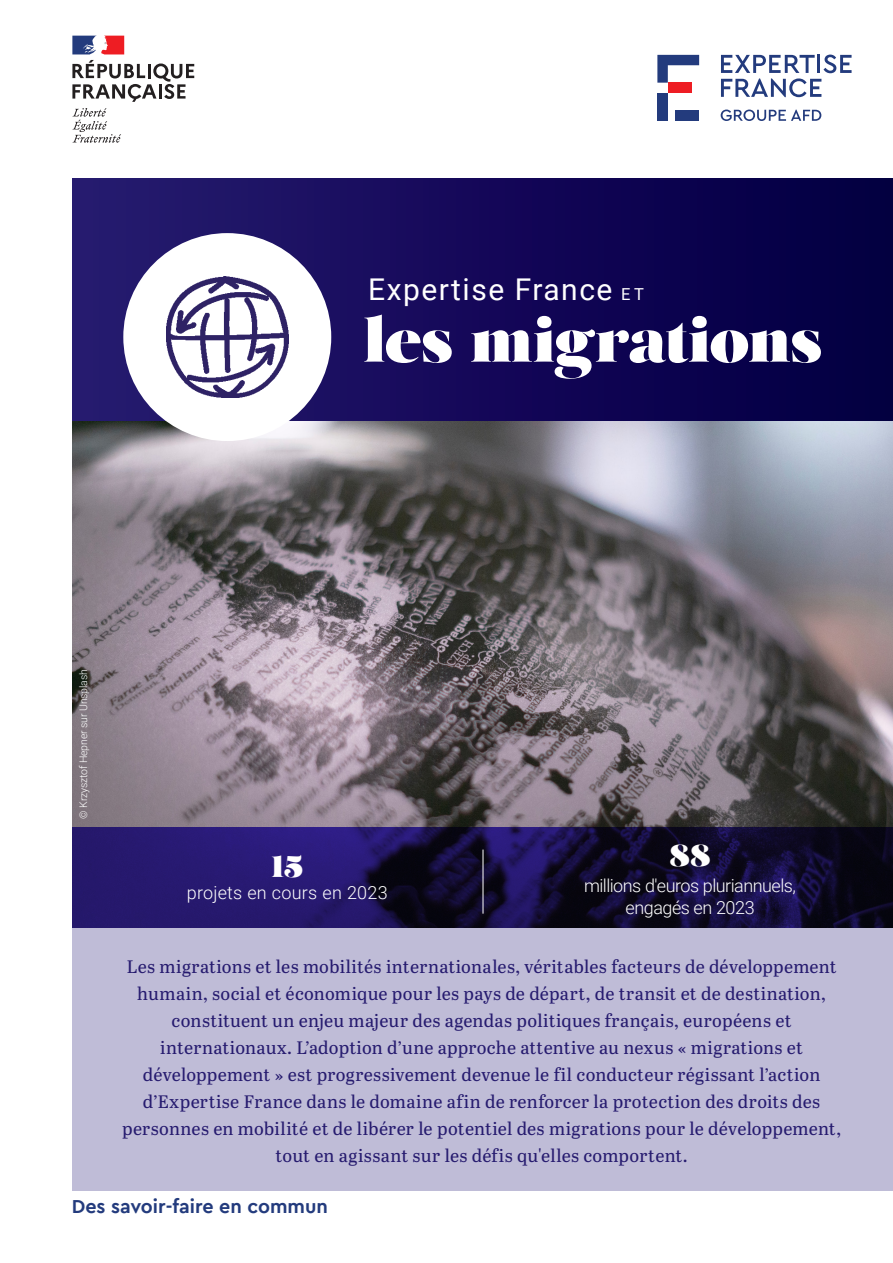
<style>
.page{position:relative;width:893px;height:1263px;background:#fff}
.page>*{position:absolute;margin:0;border:0;box-sizing:border-box;transform-origin:0 0}
.COUV_Titre{font:63px "Salome";letter-spacing:-.02em;color:#fff}
.t1{font:30px "Roboto";letter-spacing:.05em;color:#fff}
.COUVERTURE_-_Texte_courant{font:30px "Salome";color:#fff}
.t2{font:700 19.65px "Cera";color:#233b7d}
.COUVERTURE_-_Texte_courant-2{font:18px/27px "Abril Text";letter-spacing:.01em;color:#261b6f;text-align:center}
.COUVERTURE_-_Texte_courant-3{font:300 18px/21.6px "Roboto";letter-spacing:-.025em;color:#fff;text-align:center}
.COUVERTURE_-_Texte_courant-4{font:300 18px "Roboto";letter-spacing:.015em;color:#fff}
.copyright{font:300 10.5px "Roboto";letter-spacing:-.01em;color:#fff}
.s1{font-size:16.5px}
</style>
<div class="page">
<img style="left:72px;top:421px;width:821px;height:406px">
<div style="left:72px;top:928px;width:821px;height:263px;background:#bfbcd7"></div>
<svg style="left:72px;top:827px;width:821px;height:101px;background:#191048"></svg>
<div style="left:72px;top:179px;width:821px;height:242px;background:linear-gradient(to right,#271a70,#010041)"></div>
<hr style="left:483px;top:849px;width:1px;height:65px;background:#fff">
<div style="left:123px;top:233px;width:208px;height:208px;background:#fff;border-radius:50%"></div>
<img style="left:166px;top:276px;width:122px;height:122px">
<div style="left:657px;top:93px;width:11px;height:28px;background:#233b7d"></div>
<svg style="left:657px;top:55px;width:42px;height:28px"></svg>
<div style="left:676px;top:110px;width:23px;height:11px;background:#233b7d"></div>
<div style="left:668px;top:83px;width:23px;height:10px;background:#ee1d23"></div>
<svg style="left:721px;top:110px;width:100px;height:11px"></svg>
<svg style="left:721px;top:55px;width:130px;height:42px"></svg>
<svg style="left:72px;top:60px;width:122px;height:42px"></svg>
<svg style="left:72px;top:108px;width:49px;height:35px"></svg>
<svg style="left:72px;top:36px;width:52px;height:18px"></svg>
<p class="t1" style="left:368px;top:268px;width:277px">Expertise France <span class="s1">E T</span></p>
<p class="COUV_Titre" style="left:363px;top:298px;width:461px">les migrations</p>
<p class="copyright" style="left:76px;top:819px;width:151px;rotate:-90deg">© Krzysztof Hepner sur Unsplash</p>
<p class="COUVERTURE_-_Texte_courant" style="left:271px;top:847px;width:33px">15</p>
<p class="COUVERTURE_-_Texte_courant-4" style="left:187px;top:880px;width:202px">projets en cours en 2023</p>
<p class="COUVERTURE_-_Texte_courant" style="left:670px;top:836px;width:42px">88</p>
<p class="COUVERTURE_-_Texte_courant-3" style="left:584px;top:874px;width:213px">millions d'euros pluriannuels, engagés en 2023</p>
<p class="COUVERTURE_-_Texte_courant-2" style="left:122px;top:952px;width:720px">Les migrations et les mobilités internationales, véritables facteurs de développement humain, social et économique pour les pays de départ, de transit et de destination, constituent un enjeu majeur des agendas politiques français, européens et internationaux. L’adoption d’une approche attentive au nexus « migrations et développement » est progressivement devenue le fil conducteur régissant l’action d’Expertise France dans le domaine afin de renforcer la protection des droits des personnes en mobilité et de libérer le potentiel des migrations pour le développement, tout en agissant sur les défis qu'elles comportent.</p>
<p class="t2" style="left:72px;top:1193px;width:258px">Des savoir-faire en commun</p>
</div>
